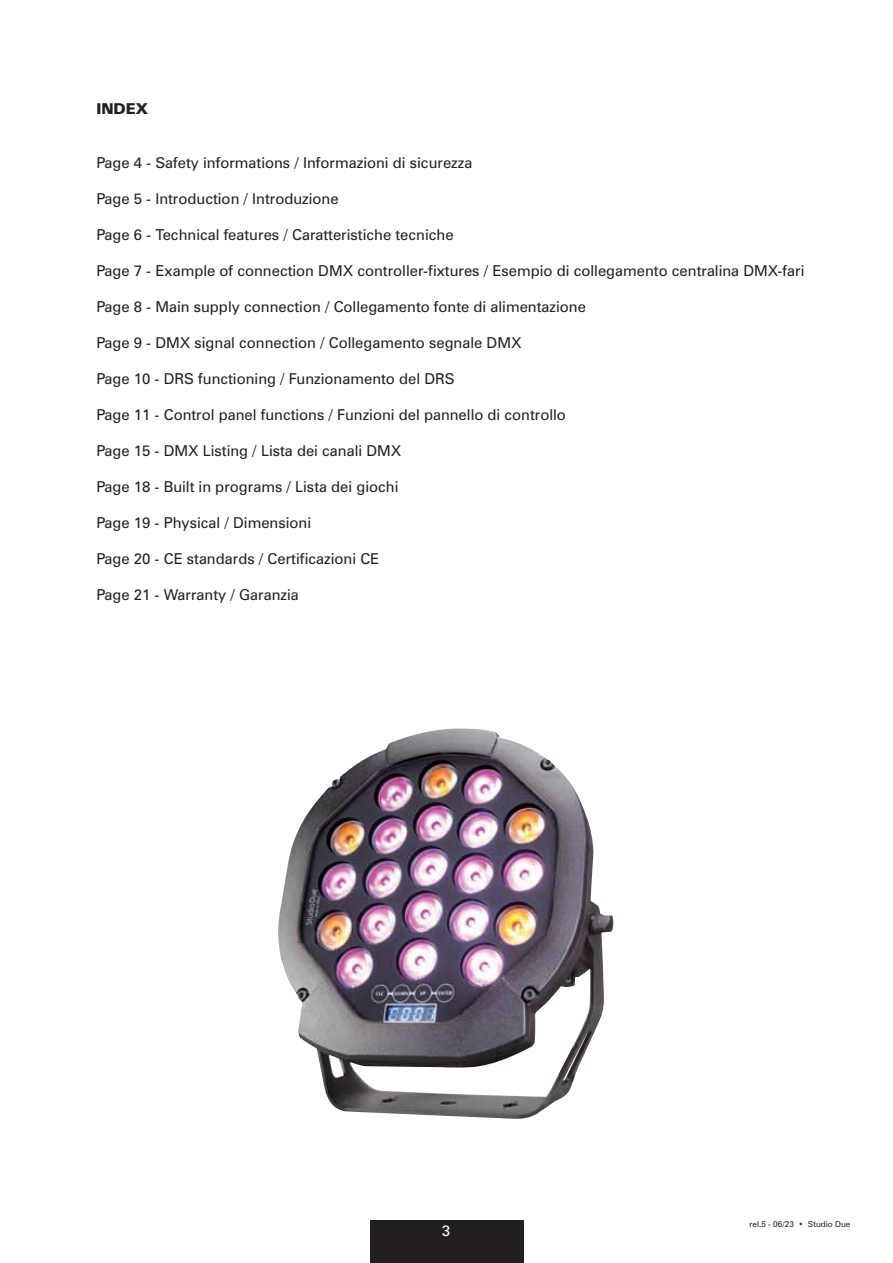
<style>
.page{position:relative;width:893px;height:1263px;background:#fff}
.page>*{position:absolute;margin:0;border:0;box-sizing:border-box;transform-origin:0 0}
.t1{font:15px "Zurich BT";color:#231f20}
.t2{font:900 15px "Zurich BT";color:#231f20}
.t3{font:15px "Zurich BT";color:#fff}
.t4{font:8.25px "Zurich BT";color:#231f20}
</style>
<div class="page">
<div style="left:370px;top:1220px;width:153px;height:43px;background:#231f20"></div>
<img style="left:278px;top:728px;width:335px;height:391px">
<p class="t2" style="left:96px;top:103px;width:53px">INDEX</p>
<p class="t1" style="left:96px;top:157px;width:378px">Page 4 - Safety informations / Informazioni di sicurezza</p>
<p class="t1" style="left:96px;top:193px;width:244px">Page 5 - Introduction / Introduzione</p>
<p class="t1" style="left:96px;top:229px;width:359px">Page 6 - Technical features / Caratteristiche tecniche</p>
<p class="t1" style="left:96px;top:265px;width:709px">Page 7 - Example of connection DMX controller-fixtures / Esempio di collegamento centralina DMX-fari</p>
<p class="t1" style="left:96px;top:301px;width:491px">Page 8 - Main supply connection / Collegamento fonte di alimentazione</p>
<p class="t1" style="left:96px;top:337px;width:427px">Page 9 - DMX signal connection / Collegamento segnale DMX</p>
<p class="t1" style="left:96px;top:373px;width:360px">Page 10 - DRS functioning / Funzionamento del DRS</p>
<p class="t1" style="left:96px;top:409px;width:471px">Page 11 - Control panel functions / Funzioni del pannello di controllo</p>
<p class="t1" style="left:96px;top:445px;width:306px">Page 15 - DMX Listing / Lista dei canali DMX</p>
<p class="t1" style="left:96px;top:481px;width:304px">Page 18 - Built in programs / Lista dei giochi</p>
<p class="t1" style="left:96px;top:517px;width:216px">Page 19 - Physical / Dimensioni</p>
<p class="t1" style="left:96px;top:553px;width:284px">Page 20 - CE standards / Certificazioni CE</p>
<p class="t1" style="left:96px;top:589px;width:204px">Page 21 - Warranty / Garanzia</p>
<p class="t3" style="left:442px;top:1225px;width:10px">3</p>
<p class="t4" style="left:749px;top:1221px;width:103px">rel.5 - 06/23 • Studio Due</p>
</div>
